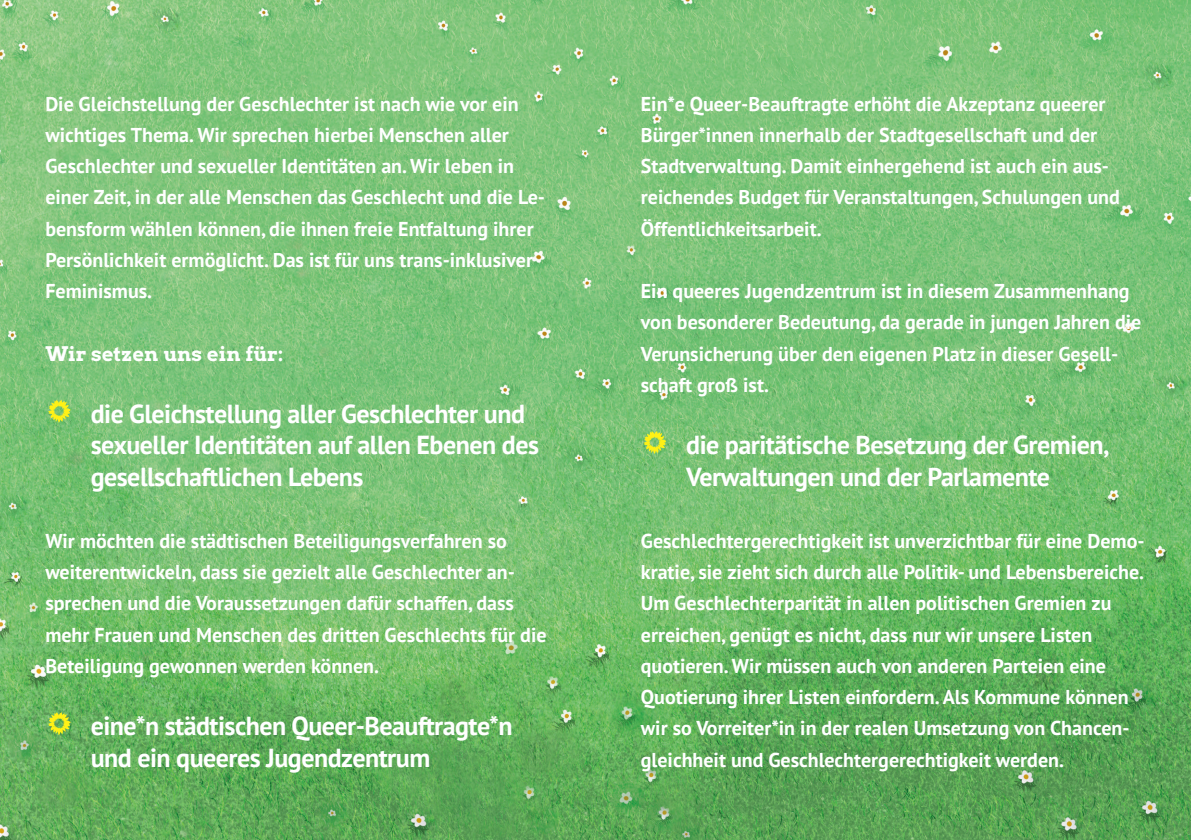
<style>
.page{position:relative;width:1191px;height:840px;background:#fff}
.page>*{position:absolute;margin:0;border:0;box-sizing:border-box;transform-origin:0 0}
.t1{font:700 26px/31.2px "PT Sans";letter-spacing:-.02em;color:#fff}
.t2{font:700 20px/31.2px "PT Sans";color:#fff}
.t3{font:20px "Arvo Gruen";color:#fff}
</style>
<div class="page">
<img style="left:0;top:0;width:1191px;height:839px">
<svg style="left:48px;top:399px;width:23px;height:23px"></svg>
<svg style="left:48px;top:711px;width:23px;height:23px"></svg>
<svg style="left:643px;top:431px;width:23px;height:22px"></svg>
<p class="t2" style="left:45px;top:88px;width:501px">Die Gleichstellung der Geschlechter ist nach wie vor ein wichtiges Thema. Wir sprechen hierbei Menschen aller Geschlechter und sexueller Identitäten an. Wir leben in einer Zeit, in der alle Menschen das Geschlecht und die Le&shy;bensform wählen können, die ihnen freie Entfaltung ihrer Persönlichkeit ermöglicht. Das ist für uns trans-inklusiver Feminismus.</p>
<p class="t3" style="left:45px;top:339px;width:239px">Wir setzen uns ein für:</p>
<h1 class="t1" style="left:91px;top:397px;width:450px">die Gleichstellung aller Geschlechter und sexueller Identitäten auf allen Ebenen des gesellschaftlichen Lebens</h1>
<p class="t2" style="left:45px;top:524px;width:502px">Wir möchten die städtischen Beteiligungsverfahren so weiterentwickeln, dass sie gezielt alle Geschlechter an&shy;sprechen und die Voraussetzungen dafür schaffen, dass mehr Frauen und Menschen des dritten Geschlechts für die Beteiligung gewonnen werden können.</p>
<h1 class="t1" style="left:91px;top:709px;width:423px">eine*n städtischen Queer-Beauftragte*n und ein queeres Jugendzentrum</h1>
<p class="t2" style="left:641px;top:88px;width:480px">Ein*e Queer-Beauftragte erhöht die Akzeptanz queerer Bürger*innen innerhalb der Stadtgesellschaft und der Stadtverwaltung. Damit einhergehend ist auch ein aus&shy;reichendes Budget für Veranstaltungen, Schulungen und Öffentlichkeitsarbeit.</p>
<p class="t2" style="left:641px;top:275px;width:502px">Ein queeres Jugendzentrum ist in diesem Zusammenhang von besonderer Bedeutung, da gerade in jungen Jahren die Verunsicherung über den eigenen Platz in dieser Gesell&shy;schaft groß ist.</p>
<h1 class="t1" style="left:686px;top:429px;width:424px">die paritätische Besetzung der Gremien,<br>Verwaltungen und der Parlamente</h1>
<p class="t2" style="left:641px;top:524px;width:505px">Geschlechtergerechtigkeit ist unverzichtbar für eine Demo&shy;kratie, sie zieht sich durch alle Politik- und Lebensbereiche.<br>Um Geschlechterparität in allen politischen Gremien zu erreichen, genügt es nicht, dass nur wir unsere Listen quotieren. Wir müssen auch von anderen Parteien eine Quotierung ihrer Listen einfordern. Als Kommune können wir so Vorreiter*in in der realen Umsetzung von Chancen&shy;gleichheit und Geschlechtergerechtigkeit werden.</p>
</div>
